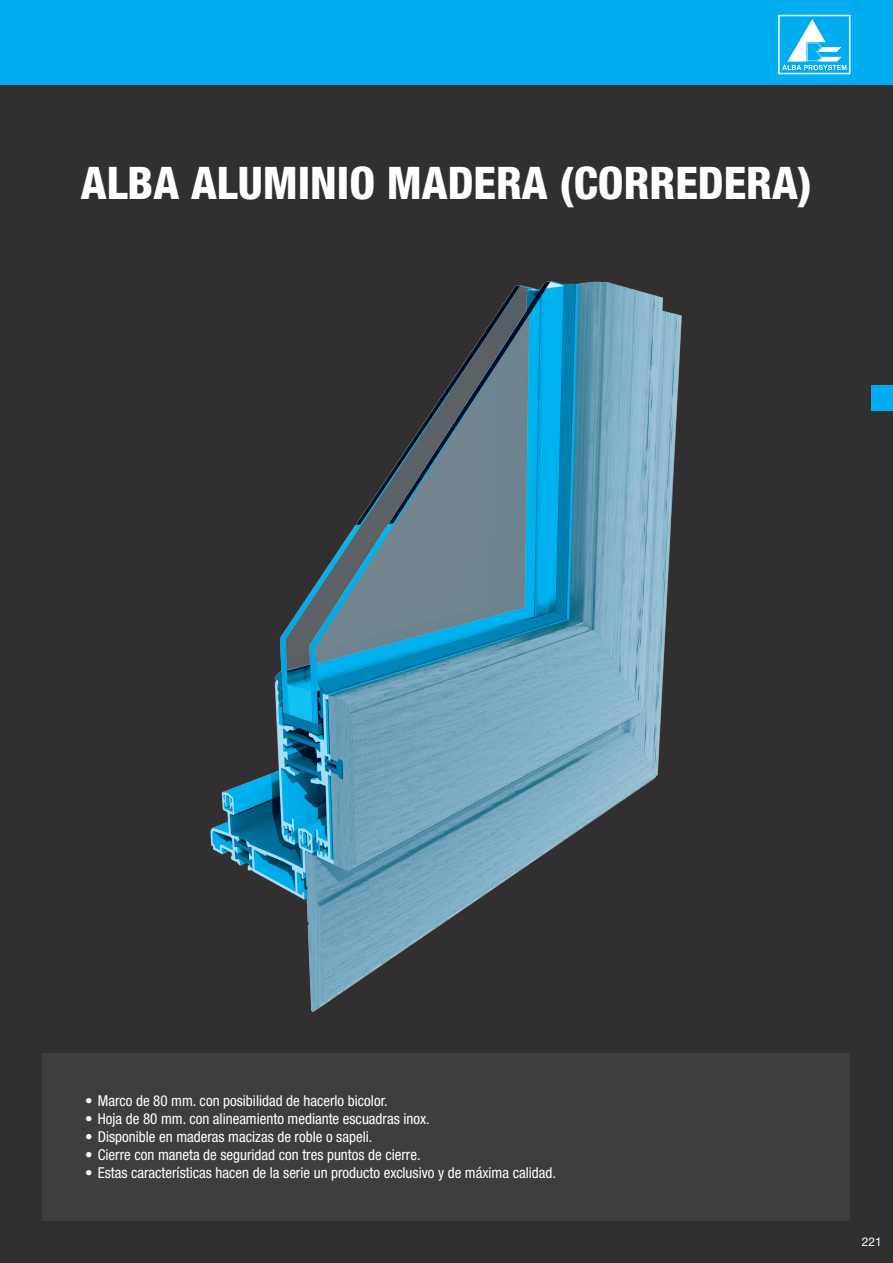
<style>
.page{position:relative;width:893px;height:1263px;background:#312f30}
.page>*{position:absolute;margin:0;border:0;box-sizing:border-box;transform-origin:0 0}
.t1{font:800 condensed 45px "Helvetica Neue LT Pro";color:#fff}
.t2{font:condensed 15px "Helvetica Neue LT Pro";color:#fff}
.t3{font:12px "Helvetica Neue LT Pro";color:#fff}
</style>
<div class="page">
<div style="left:43px;top:1053px;width:807px;height:167px;background:#3e3e3f"></div>
<img style="left:210px;top:281px;width:472px;height:731px">
<div style="left:0;top:0;width:893px;height:85px;background:#00aeef"></div>
<svg style="left:782px;top:19px;width:64px;height:51px"></svg>
<div style="left:778px;top:15px;width:72px;height:59px;border:2px solid #fff"></div>
<div style="left:872px;top:385px;width:21px;height:26px;background:#00aeef"></div>
<h1 class="t1" style="left:81px;top:155px;width:418px">ALBA ALUMINIO MADERA</h1>
<h1 class="t1" style="left:559px;top:155px;width:254px">(CORREDERA)</h1>
<p class="t2" style="left:85px;top:1092px;width:304px">• Marco de 80 mm. con posibilidad de hacerlo bicolor.</p>
<p class="t2" style="left:85px;top:1110px;width:346px">• Hoja de 80 mm. con alineamiento mediante escuadras inox.</p>
<p class="t2" style="left:85px;top:1128px;width:289px">• Disponible en maderas macizas de roble o sapeli.</p>
<p class="t2" style="left:85px;top:1146px;width:337px">• Cierre con maneta de seguridad con tres puntos de cierre.</p>
<p class="t2" style="left:85px;top:1164px;width:472px">• Estas características hacen de la serie un producto exclusivo y de máxima calidad.</p>
<p class="t3" style="left:862px;top:1234px;width:22px">221</p>
</div>
